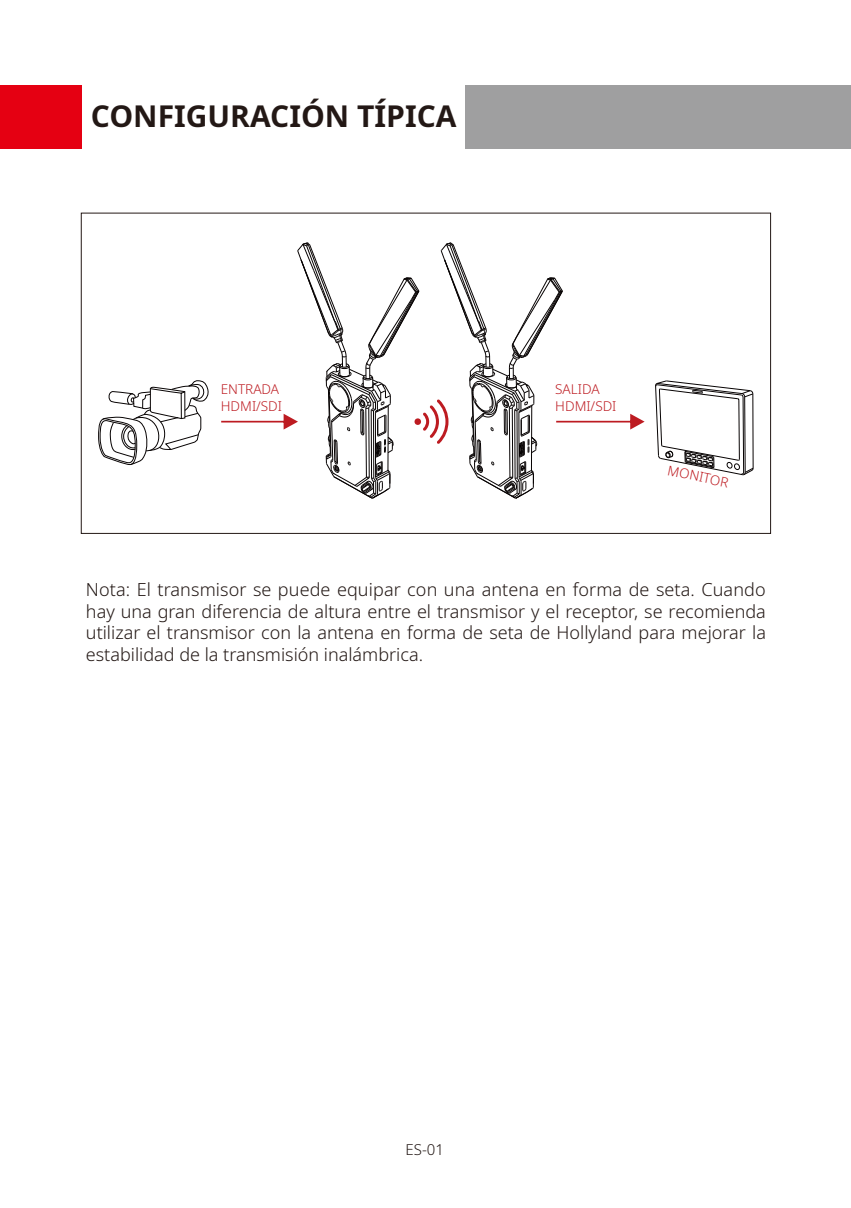
<style>
.page{position:relative;width:851px;height:1208px;background:#fff}
.page>*{position:absolute;margin:0;border:0;box-sizing:border-box;transform-origin:0 0}
.t1{font:700 30px "Noto Sans";color:#231815}
.t2{font:300 18px/21.6px "Noto Sans";color:#231815;text-align:justify}
.t3{font:300 15px "Noto Sans";color:#231815}
.t4{font:300 13.5px/16.2px "Noto Sans";color:#bd1b21}
</style>
<div class="page">
<div style="left:82px;top:85px;width:768px;height:63px;background:#9f9fa0"></div>
<div style="left:0;top:85px;width:82px;height:63px;background:#e50012"></div>
<div style="left:82px;top:85px;width:383px;height:63px;background:#fff"></div>
<svg style="left:98px;top:213px;width:112px;height:321px"></svg>
<svg style="left:655px;top:380px;width:99px;height:95px"></svg>
<svg style="left:221px;top:242px;width:423px;height:257px"></svg>
<h1 class="t1" style="left:91px;top:104px;width:367px">CONFIGURACIÓN TÍPICA</h1>
<p class="t4" style="left:221px;top:383px;width:63px">ENTRADA<br>HDMI/SDI</p>
<p class="t4" style="left:555px;top:383px;width:63px">SALIDA<br>HDMI/SDI</p>
<p class="t4" style="left:669px;top:463px;width:63px;rotate:12deg">MONITOR</p>
<p class="t2" style="left:86px;top:580px;width:681px">Nota: El transmisor se puede equipar con una antena en forma de seta. Cuando hay una gran diferencia de altura entre el transmisor y el receptor, se recomienda utilizar el transmisor con la antena en forma de seta de Hollyland para mejorar la estabilidad de la transmisión inalámbrica.</p>
<p class="t3" style="left:405px;top:1143px;width:40px">ES-01</p>
</div>
